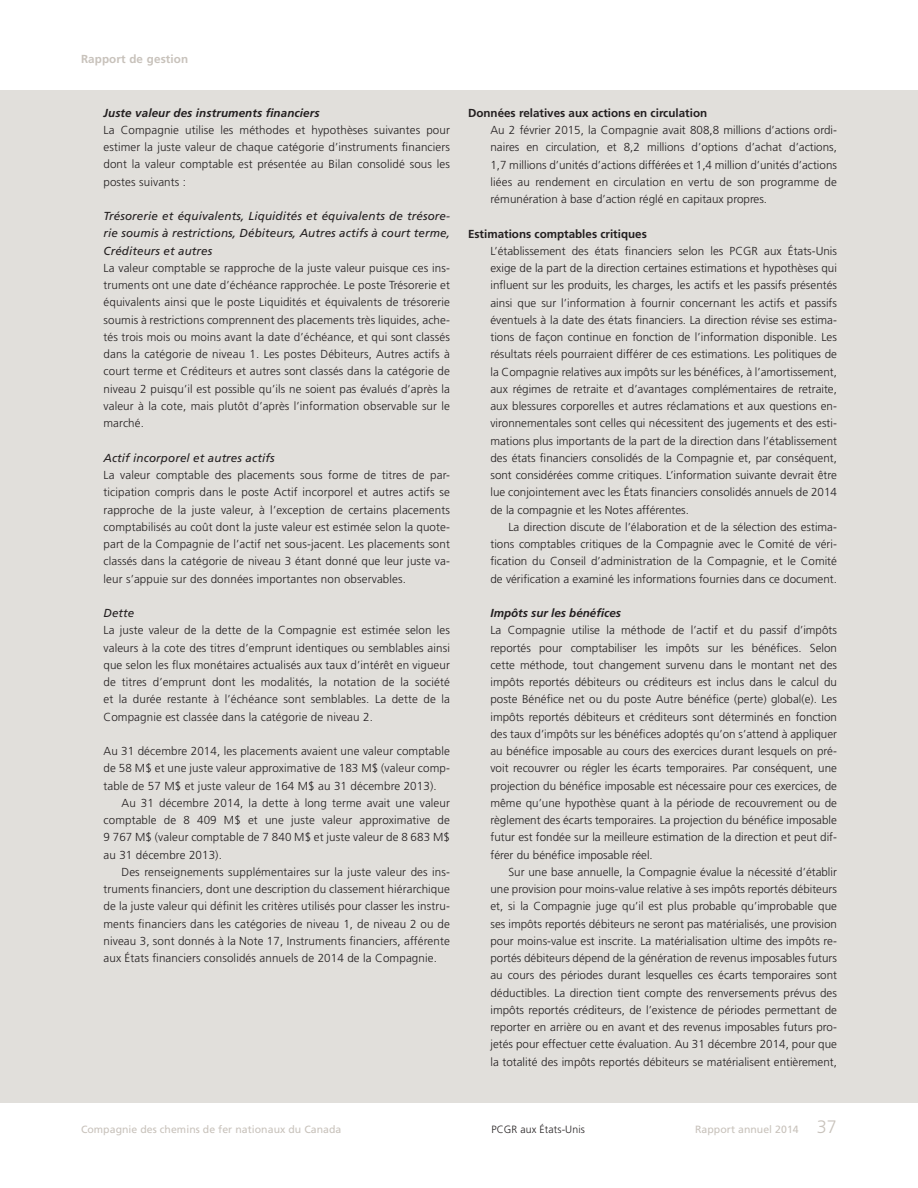
<style>
.page{position:relative;width:918px;height:1188px;background:#fff}
.page>*{position:absolute;margin:0;border:0;box-sizing:border-box;transform-origin:0 0}
.t1{font:300 11.7px/17.2px "Frutiger LT Std";letter-spacing:.01em;color:#231f20;text-align:justify}
.t2{font:italic 11.7px/17.2px "Frutiger LT Std";letter-spacing:.01em;color:#231f20;text-align:justify}
.t3{font:700 11.7px "Frutiger LT Std";color:#231f20}
.t4{font:italic 700 11.7px "Frutiger LT Std";letter-spacing:.01em;color:#231f20}
.t5{font:700 11.7px "Frutiger LT Std";letter-spacing:.01em;color:#c8c2bb}
.t6{font:10.5px "Frutiger LT Std";letter-spacing:.005em;color:#c8c2bb}
.t7{font:300 10.5px "Frutiger LT Std";letter-spacing:.01em;color:#231f20}
.s1{font-weight:300;font-size:18px}
</style>
<div class="page">
<div style="left:0;top:90px;width:918px;height:1012px;background:#e1dfdb"></div>
<p class="t5" style="left:81px;top:52px;width:109px">Rapport de gestion</p>
<p class="t4" style="left:104px;top:106px;width:218px">Juste valeur des instruments financiers</p>
<p class="t1" style="left:104px;top:121px;width:348px">La Compagnie utilise les méthodes et hypothèses suivantes pour estimer la juste valeur de chaque catégorie d’instruments financiers dont la valeur comptable est présentée au Bilan consolidé sous les postes suivants :</p>
<p class="t2" style="left:104px;top:208px;width:348px">Trésorerie et équivalents, Liquidités et équivalents de trésore&shy;rie soumis à restrictions, Débiteurs, Autres actifs à court terme, Créditeurs et autres</p>
<p class="t1" style="left:104px;top:259px;width:348px">La valeur comptable se rapproche de la juste valeur puisque ces ins&shy;truments ont une date d’échéance rapprochée. Le poste Trésorerie et équivalents ainsi que le poste Liquidités et équivalents de trésorerie soumis à restrictions comprennent des placements très liquides, ache&shy;tés trois mois ou moins avant la date d’échéance, et qui sont classés dans la catégorie de niveau 1. Les postes Débiteurs, Autres actifs à court terme et Créditeurs et autres sont classés dans la catégorie de niveau 2 puisqu’il est possible qu’ils ne soient pas évalués d’après la valeur à la cote, mais plutôt d’après l’information observable sur le marché.</p>
<p class="t2" style="left:104px;top:449px;width:173px">Actif incorporel et autres actifs</p>
<p class="t1" style="left:104px;top:467px;width:348px">La valeur comptable des placements sous forme de titres de par&shy;ticipation compris dans le poste Actif incorporel et autres actifs se rapproche de la juste valeur, à l’exception de certains placements comptabilisés au coût dont la juste valeur est estimée selon la quote&shy;part de la Compagnie de l’actif net sous-jacent. Les placements sont classés dans la catégorie de niveau 3 étant donné que leur juste va&shy;leur s’appuie sur des données importantes non observables.</p>
<p class="t2" style="left:104px;top:604px;width:32px">Dette</p>
<p class="t1" style="left:104px;top:622px;width:348px">La juste valeur de la dette de la Compagnie est estimée selon les valeurs à la cote des titres d’emprunt identiques ou semblables ainsi que selon les flux monétaires actualisés aux taux d’intérêt en vigueur de titres d’emprunt dont les modalités, la notation de la société et la durée restante à l’échéance sont semblables. La dette de la Compagnie est classée dans la catégorie de niveau 2.</p>
<p class="t1" style="left:104px;top:743px;width:348px">Au 31 décembre 2014, les placements avaient une valeur comptable de 58 M$ et une juste valeur approximative de 183 M$ (valeur comp&shy;table de 57 M$ et juste valeur de 164 M$ au 31 décembre 2013).</p>
<p class="t1" style="left:104px;top:794px;width:348px;text-indent:18px">Au 31 décembre 2014, la dette à long terme avait une valeur comptable de 8 409 M$ et une juste valeur approximative de 9 767 M$ (valeur comptable de 7 840 M$ et juste valeur de 8 683 M$ au 31 décembre 2013).</p>
<p class="t1" style="left:104px;top:863px;width:348px;text-indent:18px">Des renseignements supplémentaires sur la juste valeur des ins&shy;truments financiers, dont une description du classement hiérarchique de la juste valeur qui définit les critères utilisés pour classer les instru&shy;ments financiers dans les catégories de niveau 1, de niveau 2 ou de niveau 3, sont donnés à la Note 17, Instruments financiers, afférente aux États financiers consolidés annuels de 2014 de la Compagnie.</p>
<p class="t3" style="left:468px;top:106px;width:241px">Données relatives aux actions en circulation</p>
<p class="t1" style="left:490px;top:122px;width:348px">Au 2 février 2015, la Compagnie avait 808,8 millions d’actions ordi&shy;naires en circulation, et 8,2 millions d’options d’achat d’actions, 1,7 millions d’unités d’actions différées et 1,4 million d’unités d’actions liées au rendement en circulation en vertu de son programme de rémunération à base d’action réglé en capitaux propres.</p>
<p class="t3" style="left:468px;top:227px;width:180px">Estimations comptables critiques</p>
<p class="t1" style="left:490px;top:242px;width:348px">L’établissement des états financiers selon les PCGR aux États-Unis exige de la part de la direction certaines estimations et hypothèses qui influent sur les produits, les charges, les actifs et les passifs présentés ainsi que sur l’information à fournir concernant les actifs et passifs éventuels à la date des états financiers. La direction révise ses estima&shy;tions de façon continue en fonction de l’information disponible. Les résultats réels pourraient différer de ces estimations. Les politiques de la Compagnie relatives aux impôts sur les bénéfices, à l’amortissement, aux régimes de retraite et d’avantages complémentaires de retraite, aux blessures corporelles et autres réclamations et aux questions en&shy;vironnementales sont celles qui nécessitent des jugements et des esti&shy;mations plus importants de la part de la direction dans l’établissement des états financiers consolidés de la Compagnie et, par conséquent, sont considérées comme critiques. L’information suivante devrait être lue conjointement avec les États financiers consolidés annuels de 2014 de la compagnie et les Notes afférentes.</p>
<p class="t1" style="left:490px;top:518px;width:348px;text-indent:18px">La direction discute de l’élaboration et de la sélection des estima&shy;tions comptables critiques de la Compagnie avec le Comité de véri&shy;fication du Conseil d’administration de la Compagnie, et le Comité de vérification a examiné les informations fournies dans ce document.</p>
<p class="t4" style="left:490px;top:606px;width:132px">Impôts sur les bénéfices</p>
<p class="t1" style="left:490px;top:622px;width:348px">La Compagnie utilise la méthode de l’actif et du passif d’impôts reportés pour comptabiliser les impôts sur les bénéfices. Selon cette méthode, tout changement survenu dans le montant net des impôts reportés débiteurs ou créditeurs est inclus dans le calcul du poste Bénéfice net ou du poste Autre bénéfice (perte) global(e). Les impôts reportés débiteurs et créditeurs sont déterminés en fonction des taux d’impôts sur les bénéfices adoptés qu’on s’attend à appliquer au bénéfice imposable au cours des exercices durant lesquels on pré&shy;voit recouvrer ou régler les écarts temporaires. Par conséquent, une projection du bénéfice imposable est nécessaire pour ces exercices, de même qu’une hypothèse quant à la période de recouvrement ou de règlement des écarts temporaires. La projection du bénéfice imposable futur est fondée sur la meilleure estimation de la direction et peut dif&shy;férer du bénéfice imposable réel.</p>
<p class="t1" style="left:490px;top:863px;width:348px;text-indent:18px">Sur une base annuelle, la Compagnie évalue la nécessité d’établir une provision pour moins-value relative à ses impôts reportés débiteurs et, si la Compagnie juge qu’il est plus probable qu’improbable que ses impôts reportés débiteurs ne seront pas matérialisés, une provision pour moins-value est inscrite. La matérialisation ultime des impôts re&shy;portés débiteurs dépend de la génération de revenus imposables futurs au cours des périodes durant lesquelles ces écarts temporaires sont déductibles. La direction tient compte des renversements prévus des impôts reportés créditeurs, de l’existence de périodes permettant de reporter en arrière ou en avant et des revenus imposables futurs pro&shy;jetés pour effectuer cette évaluation. Au 31 décembre 2014, pour que la totalité des impôts reportés débiteurs se matérialisent entièrement,</p>
<p class="t6" style="left:81px;top:1124px;width:262px">Compagnie des chemins de fer nationaux du Canada</p>
<p class="t7" style="left:491px;top:1124px;width:95px">PCGR aux États-Unis</p>
<p class="t6" style="left:695px;top:1124px;width:143px">Rapport annuel 2014 <span class="s1">37</span></p>
</div>
